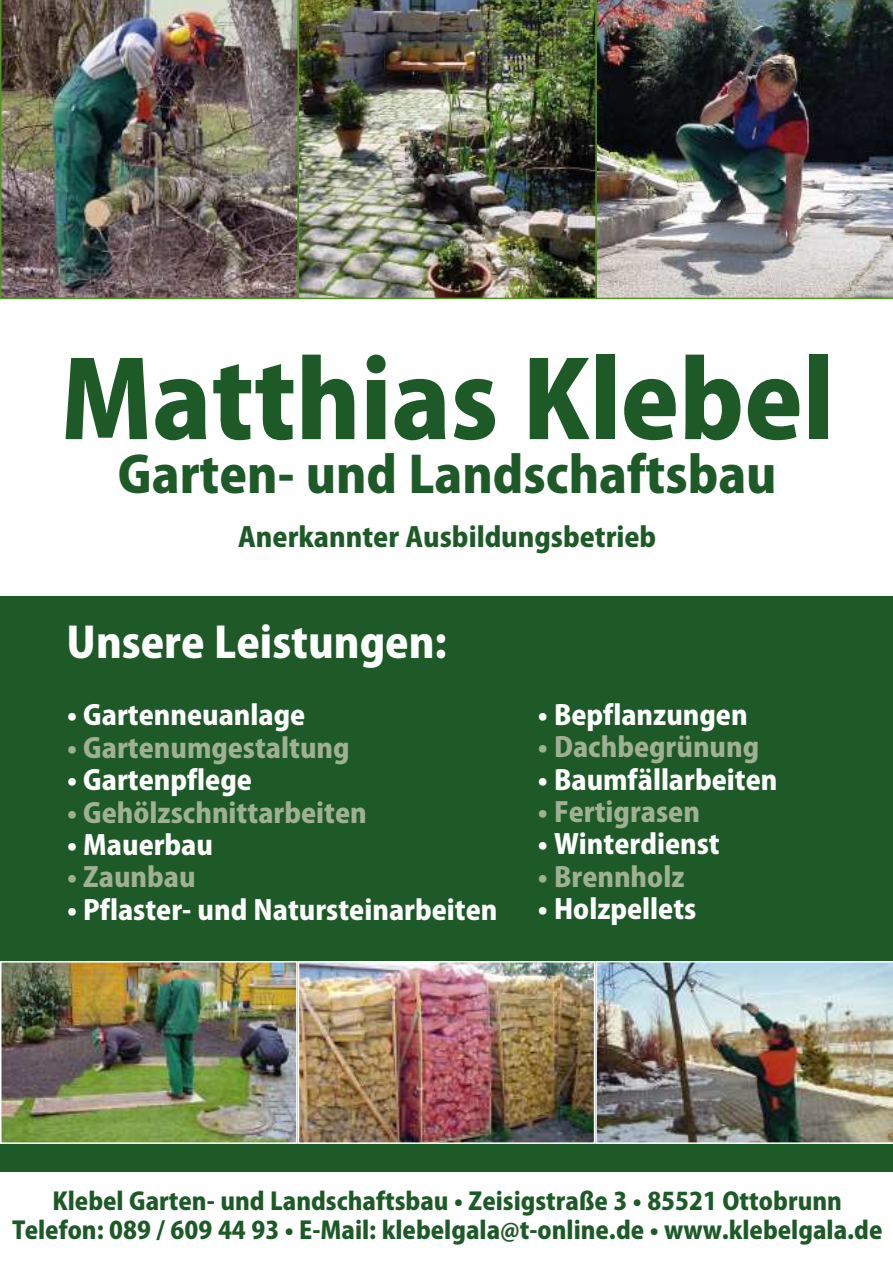
<style>
.page{position:relative;width:893px;height:1263px;background:#fff}
.page>*{position:absolute;margin:0;border:0;box-sizing:border-box;transform-origin:0 0}
.t1{font:105px "Koz Go Pro Heavy 90 pv RKSJ H";color:#1d5a27}
.t2{font:49.5px "Koz Go Pro Heavy 90 pv RKSJ H";color:#1d5a27}
.t3{font:42px "Koz Go Pro Heavy 90 pv RKSJ H";color:#fff}
.t4{font:27px "Koz Go Pro Heavy 90 pv RKSJ H";color:#fff}
.t5{font:27px "Koz Go Pro Heavy 90 pv RKSJ H";color:#a0b092}
.t6{font:27px "Koz Go Pro Heavy 90 pv RKSJ H";color:#1d5a27}
.t7{font:24px/28.8px "Koz Go Pro Heavy 90 pv RKSJ H";color:#1d5a27;text-align:center}
</style>
<div class="page">
<img style="left:0;top:0;width:298px;height:299px">
<img style="left:597px;top:0;width:296px;height:299px">
<img style="left:298px;top:0;width:299px;height:299px">
<div style="left:1px;top:596px;width:892px;height:575px;background:#1d5a27"></div>
<img style="left:3px;top:964px;width:589px;height:177px">
<div style="left:0;top:961px;width:298px;height:183px;border:2px solid #fff"></div>
<div style="left:298px;top:961px;width:297px;height:183px;border:2px solid #fff"></div>
<img style="left:595px;top:961px;width:298px;height:183px">
<h1 class="t1" style="left:61px;top:332px;width:775px">Matthias Klebel</h1>
<h2 class="t2" style="left:118px;top:443px;width:660px">Garten- und Landschaftsbau</h2>
<p class="t6" style="left:238px;top:520px;width:420px">Anerkannter Ausbildungsbetrieb</p>
<h3 class="t3" style="left:67px;top:615px;width:382px">Unsere Leistungen:</h3>
<p class="t4" style="left:67px;top:698px;width:240px">• Gartenneuanlage</p>
<p class="t5" style="left:67px;top:730px;width:284px">• Gartenumgestaltung</p>
<p class="t4" style="left:67px;top:763px;width:186px">• Gartenpflege</p>
<p class="t5" style="left:67px;top:795px;width:301px">• Gehölzschnittarbeiten</p>
<p class="t4" style="left:67px;top:827px;width:147px">• Mauerbau</p>
<p class="t5" style="left:67px;top:860px;width:130px">• Zaunbau</p>
<p class="t4" style="left:67px;top:892px;width:432px">• Pflaster- und Natursteinarbeiten</p>
<p class="t4" style="left:538px;top:697px;width:211px">• Bepflanzungen</p>
<p class="t5" style="left:538px;top:730px;width:223px">• Dachbegrünung</p>
<p class="t4" style="left:538px;top:762px;width:241px">• Baumfällarbeiten</p>
<p class="t5" style="left:538px;top:794px;width:164px">• Fertigrasen</p>
<p class="t4" style="left:538px;top:827px;width:183px">• Winterdienst</p>
<p class="t5" style="left:538px;top:859px;width:148px">• Brennholz</p>
<p class="t4" style="left:538px;top:892px;width:160px">• Holzpellets</p>
<p class="t7" style="left:12px;top:1188px;width:872px">Klebel Garten- und Landschaftsbau • Zeisigstraße 3 • 85521 Ottobrunn<br>Telefon: 089 / 609 44 93 • E-Mail: klebelgala@t-online.de • www.klebelgala.de</p>
</div>
